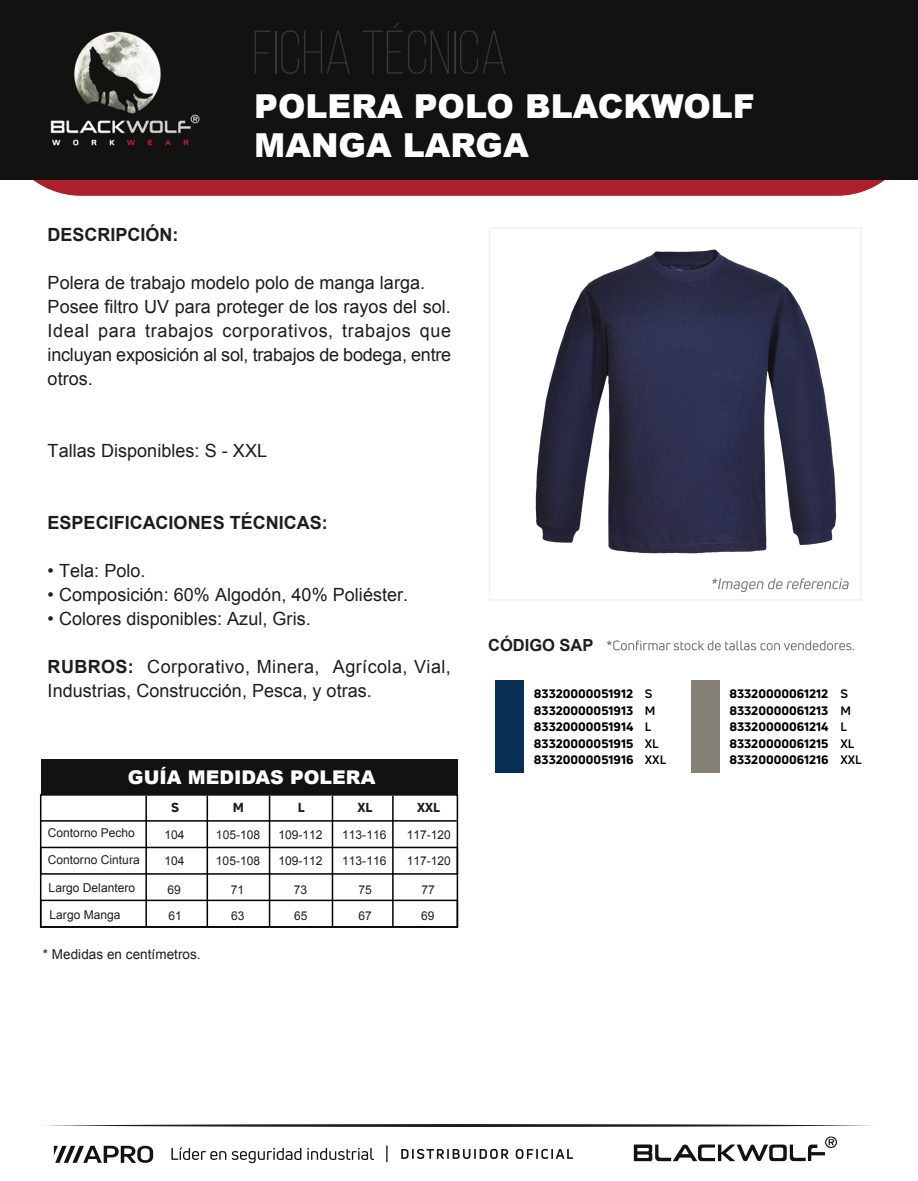
<style>
.page{position:relative;width:918px;height:1181px;background:#fff}
.page>*{position:absolute;margin:0;border:0;box-sizing:border-box;transform-origin:0 0}
.t1{font:900 33px/39px "Arial";color:#fff}
.t2{font:900 18.9px "Arial";color:#fff}
.t3{font:18.15px/24px "Arial";letter-spacing:.005em;color:#1d1d1b}
.t4{font:700 18.15px "Arial";color:#1d1d1b}
.t5{font:700 16.65px "Arial";color:#1d1d1b}
.t6{font:13.65px "Arial";letter-spacing:.005em;color:#1d1d1b}
.t7{font:800 12.75px "Uni Neue";color:#1d1e1c}
.t8{font:12.15px "Arial";letter-spacing:.005em;color:#1d1d1b}
.t9{font:800 12px/16.5px "Uni Neue";color:#000}
.s1{font-weight:700}
</style>
<div class="page">
<img style="left:535px;top:249px;width:302px;height:305px">
<div style="left:489px;top:227px;width:373px;height:373px;border:2px solid #f2f2f2"></div>
<div style="left:0;top:33px;width:918px;height:163px;background:#ac1f2d;border-radius:81px"></div>
<div style="left:0;top:0;width:918px;height:179px;background:#121211"></div>
<svg style="left:255px;top:31px;width:15px;height:43px"></svg>
<hr style="left:275px;top:31px;width:1px;height:43px;background:#383838">
<svg style="left:281px;top:30px;width:69px;height:44px"></svg>
<svg style="left:363px;top:23px;width:86px;height:51px"></svg>
<hr style="left:454px;top:31px;width:1px;height:43px;background:#383838">
<svg style="left:460px;top:30px;width:45px;height:44px"></svg>
<img style="left:50px;top:31px;width:150px;height:115px">
<div style="left:691px;top:680px;width:28px;height:92px;background:#858179"></div>
<div style="left:496px;top:680px;width:28px;height:92px;background:#093054"></div>
<svg style="left:54px;top:1145px;width:99px;height:17px"></svg>
<svg style="left:171px;top:1147px;width:55px;height:12px"></svg>
<svg style="left:232px;top:1147px;width:69px;height:15px"></svg>
<svg style="left:307px;top:1147px;width:67px;height:12px"></svg>
<svg style="left:386px;top:1145px;width:2px;height:16px"></svg>
<svg style="left:401px;top:1148px;width:108px;height:10px"></svg>
<svg style="left:516px;top:1148px;width:57px;height:10px"></svg>
<svg style="left:634px;top:1136px;width:203px;height:25px"></svg>
<svg style="left:45px;top:1124px;width:828px;height:2px;background:#5c5c5a"></svg>
<svg style="left:607px;top:640px;width:247px;height:10px"></svg>
<svg style="left:712px;top:578px;width:137px;height:14px"></svg>
<div style="left:40px;top:846px;width:418px;height:28px;border:2px solid #000"></div>
<div style="left:40px;top:899px;width:418px;height:28px;border:2px solid #000"></div>
<div style="left:40px;top:794px;width:418px;height:133px;border:2px solid #000"></div>
<hr style="left:145px;top:795px;width:2px;height:131px;background:#000">
<hr style="left:207px;top:795px;width:1px;height:131px;background:#000">
<hr style="left:269px;top:795px;width:1px;height:131px;background:#000">
<hr style="left:332px;top:795px;width:1px;height:131px;background:#000">
<hr style="left:392px;top:795px;width:2px;height:131px;background:#000">
<hr style="left:40px;top:820px;width:417px;height:1px;background:#000">
<div style="left:41px;top:758px;width:417px;height:36px;background:#111211"></div>
<h1 class="t1" style="left:254px;top:86px;width:502px">POLERA POLO BLACKWOLF<br>MANGA LARGA</h1>
<p class="t4" style="left:48px;top:222px;width:133px">DESCRIPCIÓN:</p>
<p class="t3" style="left:48px;top:270px;width:405px">Polera de trabajo modelo polo de manga larga.<br>Posee filtro UV para proteger de los rayos del sol.<br>Ideal para trabajos corporativos, trabajos que incluyan exposición al sol, trabajos de bodega, entre otros.</p>
<p class="t3" style="left:48px;top:438px;width:221px">Tallas Disponibles: S - XXL</p>
<p class="t4" style="left:48px;top:510px;width:282px">ESPECIFICACIONES TÉCNICAS:</p>
<p class="t3" style="left:48px;top:558px;width:99px">• Tela: Polo.</p>
<p class="t3" style="left:48px;top:582px;width:362px">• Composición: 60% Algodón, 40% Poliéster.</p>
<p class="t3" style="left:48px;top:606px;width:265px">• Colores disponibles: Azul, Gris.</p>
<p class="t3" style="left:48px;top:654px;width:405px"><span class="s1">RUBROS:</span> Corporativo, Minera, Agrícola, Vial,<br>Industrias, Construcción, Pesca, y otras.</p>
<p class="t2" style="left:128px;top:763px;width:249px">GUÍA MEDIDAS POLERA</p>
<p class="t7" style="left:171px;top:798px;width:10px">S</p>
<p class="t7" style="left:233px;top:798px;width:13px">M</p>
<p class="t7" style="left:298px;top:798px;width:8px">L</p>
<p class="t7" style="left:357px;top:798px;width:16px">XL</p>
<p class="t7" style="left:417px;top:798px;width:24px">XXL</p>
<p class="t8" style="left:48px;top:824px;width:89px">Contorno Pecho</p>
<p class="t8" style="left:165px;top:826px;width:22px">104</p>
<p class="t8" style="left:216px;top:826px;width:46px">105-108</p>
<p class="t8" style="left:278px;top:826px;width:46px">109-112</p>
<p class="t8" style="left:342px;top:826px;width:46px">113-116</p>
<p class="t8" style="left:407px;top:826px;width:46px">117-120</p>
<p class="t8" style="left:48px;top:851px;width:93px">Contorno Cintura</p>
<p class="t8" style="left:165px;top:853px;width:22px">104</p>
<p class="t8" style="left:216px;top:853px;width:46px">105-108</p>
<p class="t8" style="left:278px;top:853px;width:46px">109-112</p>
<p class="t8" style="left:342px;top:853px;width:46px">113-116</p>
<p class="t8" style="left:407px;top:853px;width:46px">117-120</p>
<p class="t8" style="left:49px;top:879px;width:88px">Largo Delantero</p>
<p class="t8" style="left:168px;top:881px;width:15px">69</p>
<p class="t8" style="left:231px;top:881px;width:15px">71</p>
<p class="t8" style="left:294px;top:881px;width:15px">73</p>
<p class="t8" style="left:359px;top:881px;width:15px">75</p>
<p class="t8" style="left:421px;top:881px;width:15px">77</p>
<p class="t8" style="left:50px;top:906px;width:73px">Largo Manga</p>
<p class="t8" style="left:168px;top:907px;width:15px">61</p>
<p class="t8" style="left:231px;top:907px;width:15px">63</p>
<p class="t8" style="left:294px;top:907px;width:15px">65</p>
<p class="t8" style="left:358px;top:907px;width:15px">67</p>
<p class="t8" style="left:421px;top:907px;width:15px">69</p>
<p class="t6" style="left:43px;top:945px;width:159px">* Medidas en centímetros.</p>
<p class="t5" style="left:488px;top:634px;width:107px">CÓDIGO SAP</p>
<p class="t9" style="left:534px;top:685px;width:134px">83320000051912 <span class="s1">S<br></span>83320000051913 <span class="s1">M<br></span>83320000051914 <span class="s1">L<br></span>83320000051915 <span class="s1">XL<br></span>83320000051916 <span class="s1">XXL</span></p>
<p class="t9" style="left:729px;top:685px;width:134px">83320000061212 <span class="s1">S<br></span>83320000061213 <span class="s1">M<br></span>83320000061214 <span class="s1">L<br></span>83320000061215 <span class="s1">XL<br></span>83320000061216 <span class="s1">XXL</span></p>
</div>
